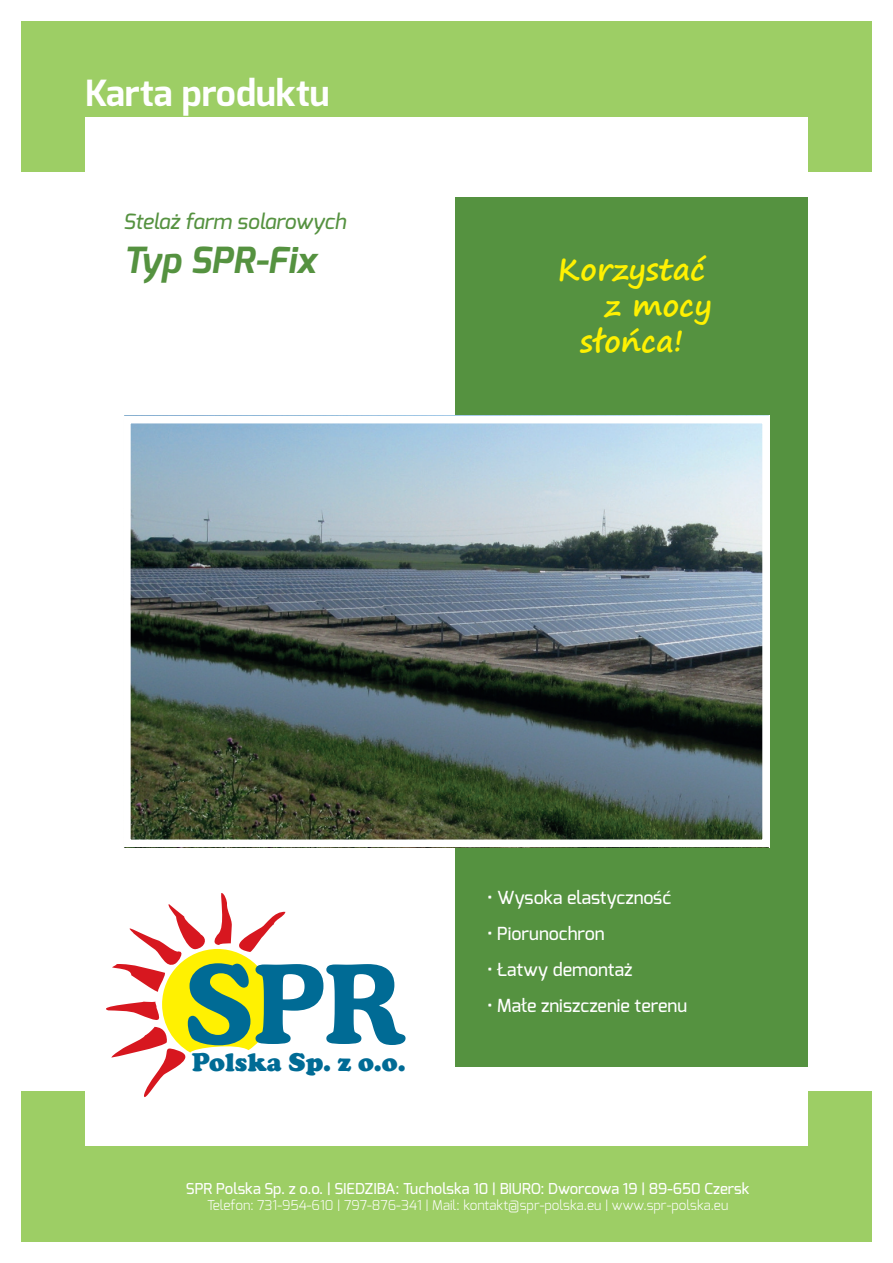
<style>
.page{position:relative;width:893px;height:1263px;background:#fff}
.page>*{position:absolute;margin:0;border:0;box-sizing:border-box;transform-origin:0 0}
.t1{font:700 36px "Exo";color:#fff}
.t2{font:italic 700 36px "Exo";color:#559240}
.t3{font:700 30px "Segoe Print";color:#fff101}
.t4{font:900 26.4px "Cooper";color:#006b95}
.t5{font:italic 500 21px "Exo";color:#559240}
.t6{font:500 18px "Exo";color:#fff}
.t7{font:500 15px "Exo";color:#fff}
.t8{font:300 13.5px "Exo";color:#fff}
</style>
<div class="page">
<div style="left:21px;top:21px;width:851px;height:150px;background:#9dce65"></div>
<div style="left:21px;top:1091px;width:851px;height:151px;background:#9dce65"></div>
<div style="left:85px;top:117px;width:723px;height:55px;background:#fff"></div>
<div style="left:85px;top:1090px;width:723px;height:56px;background:#fff"></div>
<div style="left:455px;top:197px;width:353px;height:869px;background:#559240"></div>
<img style="left:132px;top:425px;width:629px;height:413px">
<div style="left:123px;top:416px;width:647px;height:431px;border:8px solid #fff"></div>
<svg style="left:106px;top:893px;width:300px;height:204px"></svg>
<h1 class="t1" style="left:85px;top:70px;width:246px">Karta produktu</h1>
<h3 class="t5" style="left:123px;top:208px;width:224px">Stelaż farm solarowych</h3>
<h1 class="t2" style="left:123px;top:237px;width:195px">Typ SPR-Fix</h1>
<h2 class="t3" style="left:558px;top:241px;width:149px">Korzystać</h2>
<h2 class="t3" style="left:605px;top:277px;width:108px">z mocy</h2>
<h2 class="t3" style="left:580px;top:313px;width:105px">słońca!</h2>
<h3 class="t4" style="left:192px;top:1046px;width:215px">Polska Sp. z o.o.</h3>
<h3 class="t6" style="left:487px;top:886px;width:186px">• Wysoka elastyczność</h3>
<h3 class="t6" style="left:487px;top:922px;width:119px">• Piorunochron</h3>
<h3 class="t6" style="left:487px;top:958px;width:147px">• Łatwy demontaż</h3>
<h3 class="t6" style="left:487px;top:994px;width:201px">• Małe zniszczenie terenu</h3>
<p class="t7" style="left:186px;top:1179px;width:565px">SPR Polska Sp. z o.o. | SIEDZIBA: Tucholska 10 | BIURO: Dworcowa 19 | 89-650 Czersk</p>
<p class="t8" style="left:207px;top:1197px;width:523px">Telefon: 731-954-610 | 797-876-341 | Mail: kontakt@spr-polska.eu | www.spr-polska.eu</p>
</div>
